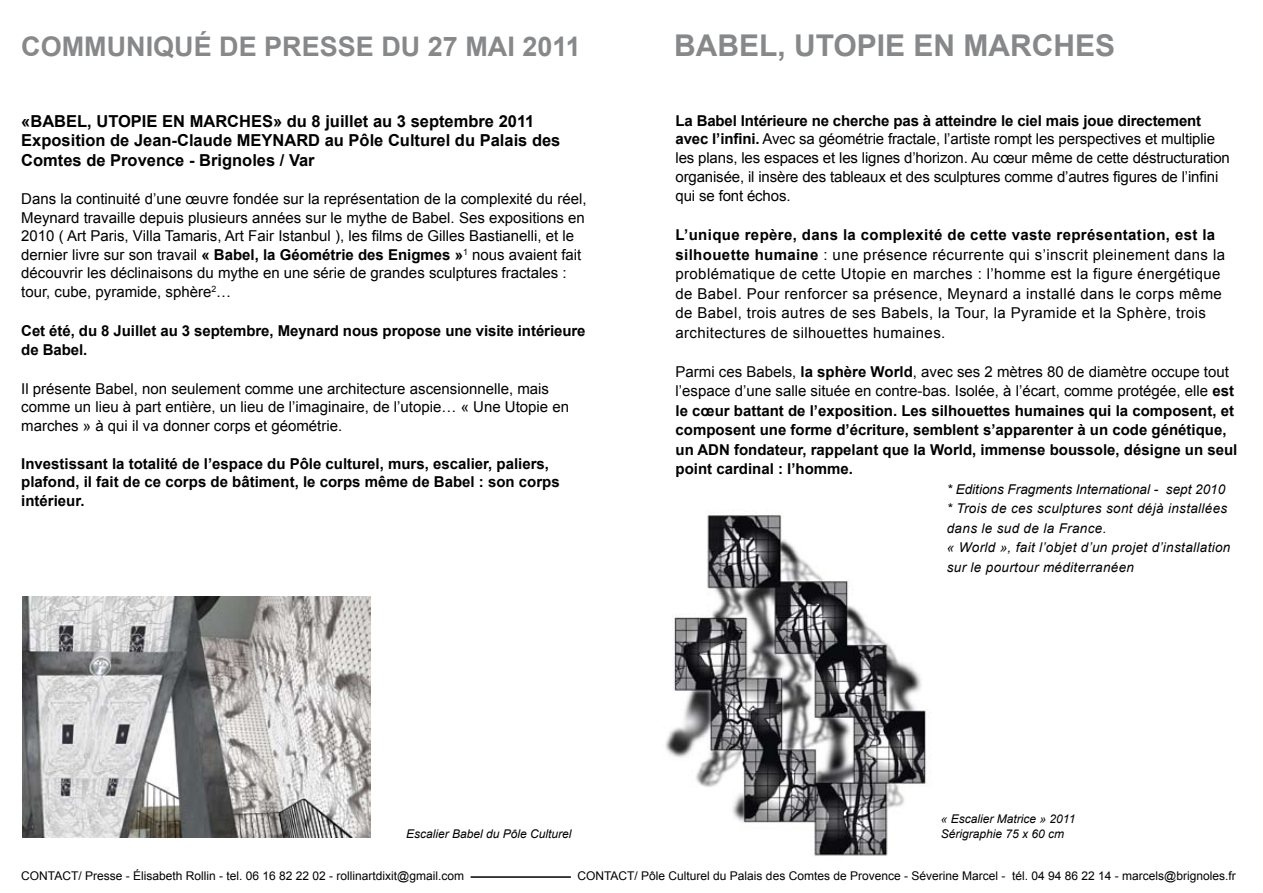
<style>
.page{position:relative;width:1263px;height:893px;background:#fff}
.page>*{position:absolute;margin:0;border:0;box-sizing:border-box;transform-origin:0 0}
.t1{font:700 30px "Arial";color:#87888a}
.t2{font:700 27px "Arial";color:#87888a}
.t3{font:700 16.5px/19.5px "Arial";color:#000}
.t4{font:15px/18.6px "Arial";color:#000}
.t5{font:700 15px/19.5px "Arial";color:#000}
.t6{font:15px/19.5px "Arial";letter-spacing:.025em;color:#000}
.t7{font:italic 13.5px/19.5px "Arial";letter-spacing:.025em;color:#000}
.t8{font:12px "Arial";color:#000}
.t9{font:italic 12px/14.4px "Arial";color:#000}
.s1{font-weight:700}
.s2{font-weight:400}
</style>
<div class="page">
<img style="left:23px;top:596px;width:347px;height:241px">
<img style="left:665px;top:514px;width:261px;height:342px">
<hr style="left:471px;top:876px;width:100px;height:2px;background:#000">
<h2 class="t2" style="left:21px;top:29px;width:561px">COMMUNIQUÉ DE PRESSE DU 27 MAI 2011</h2>
<h1 class="t1" style="left:674px;top:26px;width:443px">BABEL, UTOPIE EN MARCHES</h1>
<p class="t3" style="left:21px;top:112px;width:515px">«BABEL, UTOPIE EN MARCHES» du 8 juillet au 3 septembre 2011<br>Exposition de Jean-Claude Meynar</p>
<p class="t3" style="left:21px;top:131px;width:541px;text-indent:287px">d au Pôle Culturel du Palais des<br>Comtes de Provence - Brignoles / Var</p>
<p class="t4" style="left:21px;top:190px;width:567px">Dans la continuité d’une œuvre fondée sur la représentation de la complexité du réel, Meynard travaille depuis plusieurs années sur le mythe de Babel. Ses expositions en 2010 ( Art Paris, Villa Tamaris, Art Fair Istanbul ), les films de Gilles Bastianelli, et le dernier livre sur son travail <span class="s1">« Babel, la Géométrie des Enigmes »</span><sup>1</sup> nous avaient fait découvrir les déclinaisons du mythe en une série de grandes sculptures fractales : tour, cube, pyramide, sphère<sup>2</sup>…</p>
<p class="t5" style="left:21px;top:321px;width:566px">Cet été, du 8 Juillet au 3 septembre, Meynard nous propose une visite intérieure de Babel.</p>
<p class="t4" style="left:21px;top:379px;width:549px">Il présente Babel, non seulement comme une architecture ascensionnelle, mais comme un lieu à part entière, un lieu de l’imaginaire, de l’utopie… « Une Utopie en marches » à qui il va donner corps et géométrie.</p>
<p class="t5" style="left:21px;top:455px;width:540px;line-height:18.6px">Investissant la totalité de l’espace du Pôle culturel, murs, escalier, paliers, plafond, il fait de ce corps de bâtiment, le corps même de Babel : son corps intérieur.</p>
<p class="t4" style="left:675px;top:111px;width:556px"><span class="s1">La Babel Intérieure ne cherche pas à atteindre le ciel mais joue directement avec l’infini.</span> Avec sa géométrie fractale, l’artiste rompt les perspectives et multiplie les plans, les espaces et les lignes d’horizon. Au cœur même de cette déstructuration organisée, il insère des tableaux et des sculptures comme d’autres figures de l’infini qui se font échos.</p>
<p class="t6" style="left:675px;top:225px;width:551px"><span class="s1">L’unique repère, dans la complexité de cette vaste représentation, est la silhouette humaine</span> : une présence récurrente qui s’inscrit pleinement dans la problématique de cette Utopie en marches : l’homme est la figure énergétique de Babel. Pour renforcer sa présence, Meynard a installé dans le corps même de Babel, trois autres de ses Babels, la Tour, la Pyramide et la Sphère, trois architectures de silhouettes humaines.</p>
<p class="t5" style="left:675px;top:362px;width:563px"><span class="s2">Parmi ces Babels,</span> la sphère World<span class="s2">, avec ses 2 mètres 80 de diamètre occupe tout l’espace d’une salle située en contre-bas. Isolée, à l’écart, comme protégée, elle</span> est le cœur battant de l’exposition. Les silhouettes humaines qui la composent, et composent une forme d’écriture, semblent s’apparenter à un code génétique, un ADN fondateur, rappelant que la World, immense boussole, désigne un seul point cardinal : l’homme.</p>
<p class="t7" style="left:947px;top:479px;width:285px">* Editions Fragments International - sept 2010 * Trois de ces sculptures sont déjà installées dans le sud de la France.<br>« World », fait l’objet d’un projet d’installation sur le pourtour méditerranéen</p>
<p class="t9" style="left:406px;top:827px;width:167px">Escalier Babel du Pôle Culturel</p>
<p class="t9" style="left:941px;top:812px;width:136px">« Escalier Matrice » 2011<br>Sérigraphie 75 x 60 cm</p>
<p class="t8" style="left:21px;top:868px;width:444px">CONTACT/ Presse - Élisabeth Rollin - tel. 06 16 82 22 02 - rollinartdixit@gmail.com</p>
<p class="t8" style="left:577px;top:868px;width:660px">CONTACT/ Pôle Culturel du Palais des Comtes de Provence - Séverine Marcel - tél. 04 94 86 22 14 - marcels@brignoles.fr</p>
</div>
